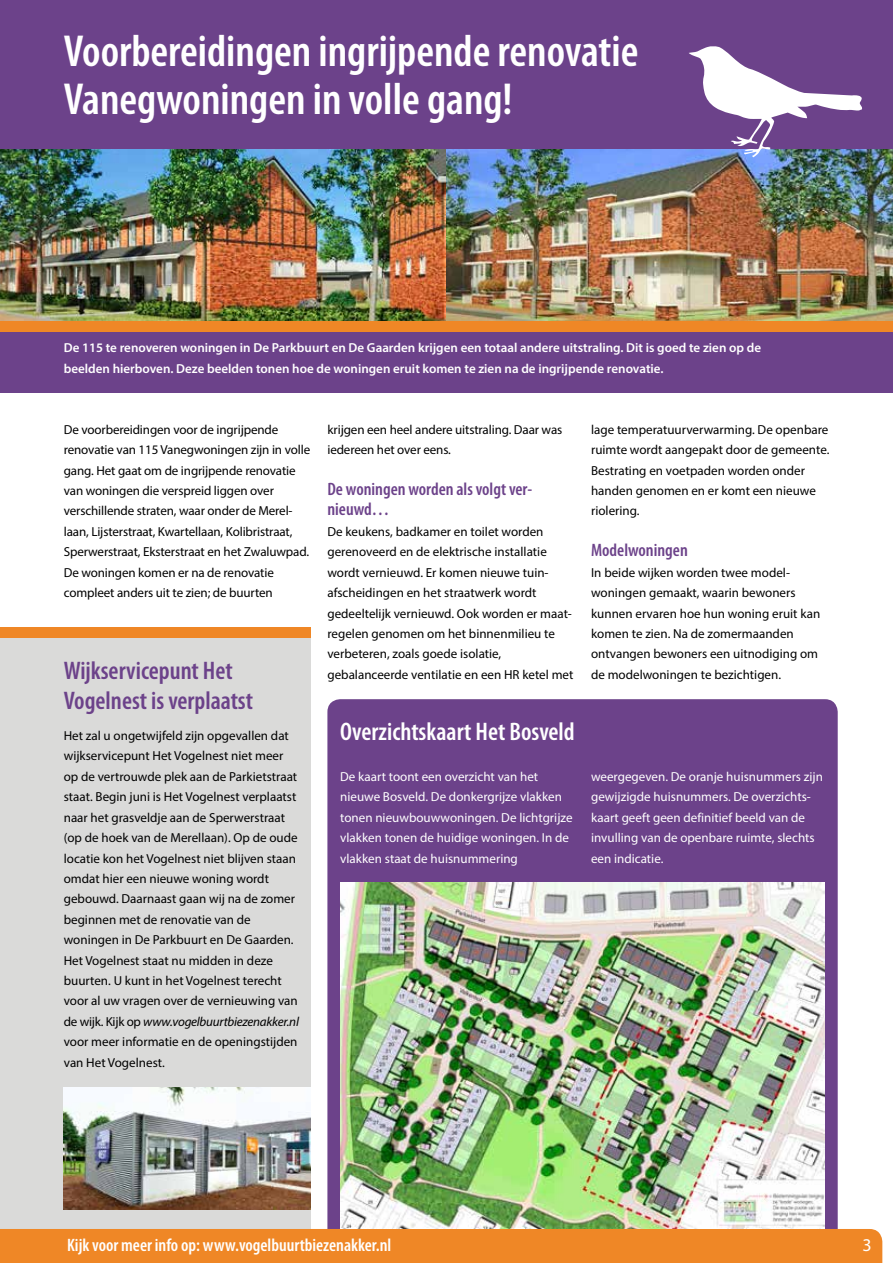
<style>
.page{position:relative;width:893px;height:1263px;background:#fff}
.page>*{position:absolute;margin:0;border:0;box-sizing:border-box;transform-origin:0 0}
.t1{font:600 condensed 45px/48px "Myriad Pro";color:#fff}
.t2{font:600 condensed 25.5px "Myriad Pro";color:#6c428a}
.t3{font:600 condensed 25.5px "Myriad Pro";color:#fff}
.t4{font:600 condensed 18px/20.4px "Myriad Pro";color:#6c428a}
.t5{font:600 condensed 18px "Myriad Pro";color:#fff}
.t6{font:18px "Myriad Pro";color:#fff}
.t7{font:13.05px/20.4px "Myriad Pro";color:#000}
.t8{font:13.05px/20.4px "Myriad Pro";color:#fff}
.t9{font:600 13.05px/20.4px "Myriad Pro";color:#fff}
.s1{font-style:italic}
</style>
<div class="page">
<div style="left:327px;top:699px;width:511px;height:560px;background:#6c428a;border-radius:13px"></div>
<div style="left:0;top:631px;width:310px;height:598px;background:#dadad9"></div>
<div style="left:0;top:627px;width:310px;height:11px;background:#ef8726"></div>
<img style="left:0;top:148px;width:893px;height:173px">
<div style="left:0;top:0;width:893px;height:148px;background:#6c428a"></div>
<div style="left:0;top:1229px;width:882px;height:34px;background:#ef8726"></div>
<div style="left:0;top:332px;width:893px;height:61px;background:#6c428a"></div>
<div style="left:0;top:321px;width:893px;height:11px;background:#ef8726"></div>
<svg style="left:689px;top:46px;width:173px;height:111px"></svg>
<img style="left:340px;top:883px;width:485px;height:346px">
<img style="left:64px;top:1087px;width:246px;height:122px">
<h1 class="t1" style="left:64px;top:28px;width:576px">Voorbereidingen ingrijpende renovatie<br>Vanegwoningen in volle gang!</h1>
<p class="t9" style="left:64px;top:337px;width:699px">De 115 te renoveren woningen in De Parkbuurt en De Gaarden krijgen een totaal andere uitstraling. Dit is goed te zien op de beelden hierboven. Deze beelden tonen hoe de woningen eruit komen te zien na de ingrijpende renovatie.</p>
<p class="t7" style="left:64px;top:419px;width:248px">De voorbereidingen voor de ingrijpende renovatie van 115 Vanegwoningen zijn in volle gang. Het gaat om de ingrijpende renovatie van woningen die verspreid liggen over verschillende straten, waar onder de Merel&shy;laan, Lijsterstraat, Kwartellaan, Kolibristraat, Sperwerstraat, Eksterstraat en het Zwaluwpad.<br>De woningen komen er na de renovatie compleet anders uit te zien; de buurten</p>
<p class="t7" style="left:327px;top:419px;width:236px">krijgen een heel andere uitstraling. Daar was iedereen het over eens.</p>
<p class="t7" style="left:591px;top:419px;width:240px">lage temperatuurverwarming. De openbare ruimte wordt aangepakt door de gemeente.<br>Bestrating en voetpaden worden onder handen genomen en er komt een nieuwe riolering.</p>
<h3 class="t4" style="left:591px;top:540px;width:98px">Modelwoningen</h3>
<p class="t7" style="left:591px;top:562px;width:231px">In beide wijken worden twee model&shy;woningen gemaakt, waarin bewoners kunnen ervaren hoe hun woning eruit kan komen te zien. Na de zomermaanden ontvangen bewoners een uitnodiging om</p>
<h3 class="t4" style="left:327px;top:479px;width:206px">De woningen worden als volgt ver&shy;nieuwd…</h3>
<p class="t7" style="left:327px;top:521px;width:248px">De keukens, badkamer en toilet worden gerenoveerd en de elektrische installatie wordt vernieuwd. Er komen nieuwe tuin&shy;afscheidingen en het straatwerk wordt gedeeltelijk vernieuwd. Ook worden er maat&shy;regelen genomen om het binnenmilieu te verbeteren, zoals goede isolatie, gebalanceerde ventilatie en een HR ketel met</p>
<h2 class="t2" style="left:64px;top:656px;width:170px">Wijkservicepunt Het</h2>
<p class="t7" style="left:591px;top:664px;width:192px">de modelwoningen te bezichtigen.</p>
<h2 class="t2" style="left:64px;top:686px;width:191px">Vogelnest is verplaatst</h2>
<p class="t7" style="left:64px;top:725px;width:237px">Het zal u ongetwijfeld zijn opgevallen dat wijkservicepunt Het Vogelnest niet meer op de vertrouwde plek aan de Parkietstraat staat. Begin juni is Het Vogelnest verplaatst naar het grasveldje aan de Sperwerstraat (op de hoek van de Merellaan). Op de oude locatie kon het Vogelnest niet blijven staan omdat hier een nieuwe woning wordt gebouwd. Daarnaast gaan wij na de zomer beginnen met de renovatie van de woningen in De Parkbuurt en De Gaarden.<br>Het Vogelnest staat nu midden in deze buurten. U kunt in het Vogelnest terecht voor al uw vragen over de vernieuwing van de wijk. Kijk op <span class="s1">www.vogelbuurtbiezenakker.nl </span>voor meer informatie en de openingstijden van Het Vogelnest.</p>
<h2 class="t3" style="left:340px;top:718px;width:236px">Overzichtskaart Het Bosveld</h2>
<p class="t8" style="left:340px;top:766px;width:234px">De kaart toont een overzicht van het nieuwe Bosveld. De donkergrijze vlakken tonen nieuwbouwwoningen. De lichtgrijze vlakken tonen de huidige woningen. In de vlakken staat de huisnummering</p>
<p class="t8" style="left:591px;top:766px;width:233px">weergegeven. De oranje huisnummers zijn gewijzigde huisnummers. De overzichts&shy;kaart geeft geen definitief beeld van de invulling van de openbare ruimte, slechts een indicatie.</p>
<h3 class="t5" style="left:67px;top:1235px;width:326px">Kijk voor meer info op: www.vogelbuurtbiezenakker.nl</h3>
<h3 class="t6" style="left:862px;top:1234px;width:11px">3</h3>
</div>
